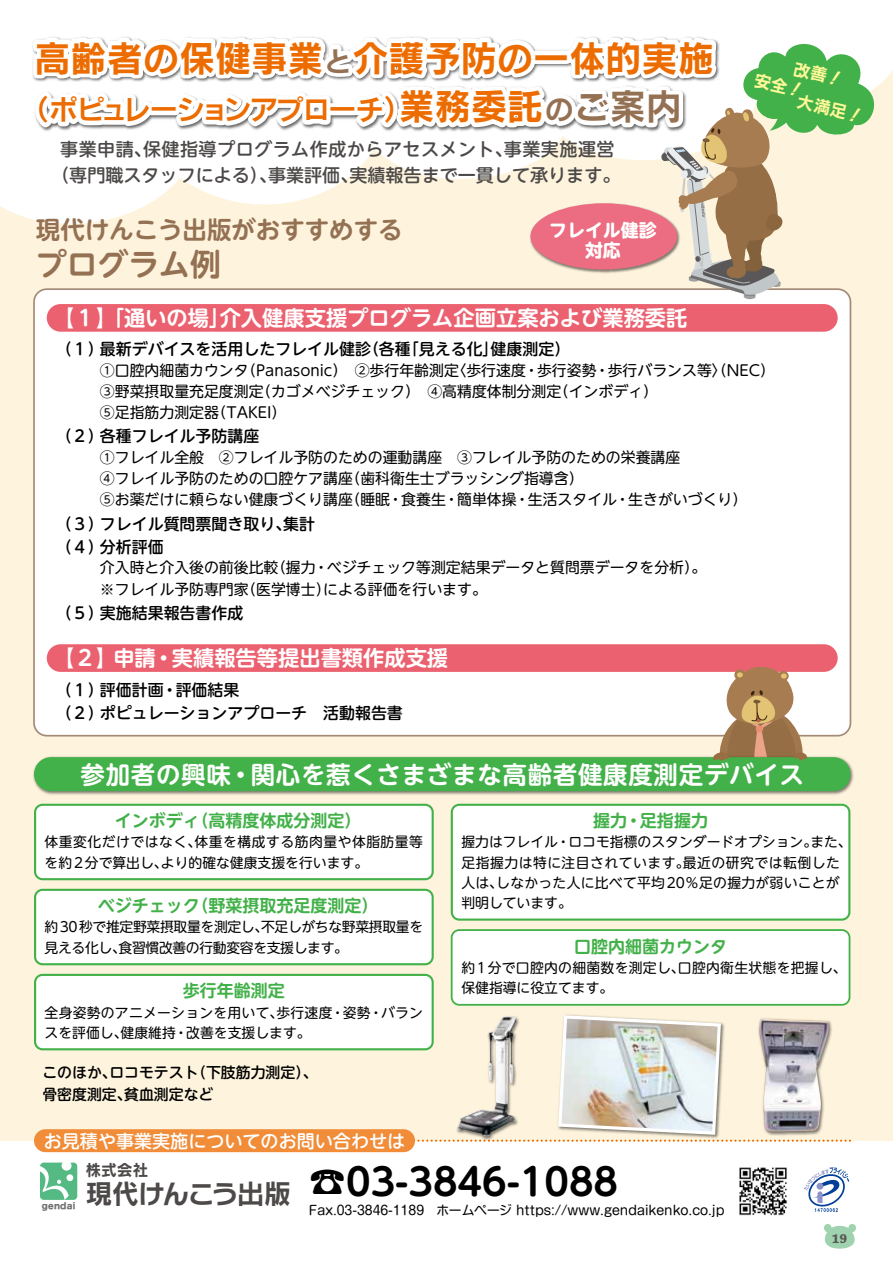
<style>
.page{position:relative;width:893px;height:1263px;background:#fff}
.page>*{position:absolute;margin:0;border:0;box-sizing:border-box;transform-origin:0 0}
.t1{font:700 37.2px "UD Shin M Go Pro De";color:#000}
.t2{font:36.15px "Rodin Cattleya Pro B";color:#ed6c00}
.t3{font:700 30.9px "UD Shin M Go Pro De";color:#957154}
.t4{font:28.65px "Rodin Cattleya Pro B";letter-spacing:-.085em;color:#ed6c00}
.t5{font:700 24.45px "UD Shin M Go Pro De";letter-spacing:.03em;color:#fff}
.t6{font:700 24.45px "UD Shin M Go Pro De";color:#957154}
.t7{font:700 21.3px "UD Shin M Go Pro De";color:#fff}
.t8{font:500 18px/26.5px "UD Shin M Go Pro";letter-spacing:.025em;color:#4c4948;text-align:center}
.t9{font:500 18px "UD Shin M Go Pro";color:#fff}
.t10{font:700 17.85px/20.5px "UD Shin M Go Pro";color:#fff;text-align:center}
.t11{font:700 16.95px "UD Shin M Go Pro De";color:#43b149}
.t12{font:16.95px "Rodin NTLG Pro B";color:#fff899}
.t13{font:500 15.9px/23.4px "UD Shin M Go Pro";color:#000}
.t14{font:15.9px "Rodin NTLG Pro B";color:#4c4948}
.t15{font:14.85px/21.3px "UD Shin M Go Pro";color:#000}
.t16{font:500 14.85px/21.3px "UD Shin M Go Pro";color:#000}
.t17{font:13.8px/20.2px "UD Shin M Go Pro";letter-spacing:.02em;color:#000}
.t18{font:13.8px/20.2px "UD Shin M Go Pro";letter-spacing:-.025em;color:#000}
.t19{font:13.8px "UD Shin M Go Pro";color:#000}
.t20{font:700 13.8px "Chaparral Pro";color:#595757}
.t21{font:12.75px "Shin M Go Pro";color:#000}
.t22{font:8.55px "Hira Kaku Std W8";letter-spacing:.035em;color:#727171;scale:.95 1}
.s1{font-size:28.65px;color:#957154}
.s2{font-size:36.15px}
.s3{color:#957154}
.s4{font-size:36.15px;color:#957154}
</style>
<div class="page">
<div style="left:0;top:0;width:893px;height:1141px;background:#fef4dd"></div>
<svg style="left:1px;top:0;width:892px;height:218px;background:#fefdf9"></svg>
<div style="left:34px;top:289px;width:816px;height:447px;background:#fff;border-radius:13px"></div>
<div style="left:47px;top:304px;width:791px;height:28px;background:#eb616f;border-radius:14px"></div>
<div style="left:47px;top:644px;width:791px;height:28px;background:#eb616f;border-radius:14px"></div>
<div style="left:34px;top:1129px;width:381px;height:23px;background:#f18c38;border-radius:11px"></div>
<svg style="left:40px;top:1162px;width:37px;height:38px"></svg>
<div style="left:34px;top:804px;width:400px;height:76px;background:#fff"></div>
<div style="left:451px;top:804px;width:399px;height:85px;background:#fff"></div>
<img style="left:33px;top:756px;width:821px;height:39px">
<div style="left:34px;top:757px;width:816px;height:34px;background:#43b149;border-radius:17px"></div>
<svg style="left:713px;top:667px;width:94px;height:94px"></svg>
<svg style="left:34px;top:889px;width:816px;height:253px"></svg>
<svg style="left:804px;top:1167px;width:45px;height:45px"></svg>
<img style="left:739px;top:1167px;width:48px;height:49px">
<img style="left:452px;top:1011px;width:72px;height:131px">
<img style="left:457px;top:1017px;width:47px;height:119px">
<img style="left:745px;top:1015px;width:93px;height:124px">
<img style="left:759px;top:1019px;width:69px;height:113px">
<hr style="left:0;top:0;width:1px;height:245px;background:#a3d9ef">
<svg style="left:824px;top:1224px;width:32px;height:24px"></svg>
<svg style="left:29px;top:0;width:857px;height:299px"></svg>
<h2 class="t2" style="left:35px;top:34px;width:681px">高齢者の保健事業<span class="s1">と</span>介護予防の一体的実施</h2>
<h3 class="t4" style="left:20px;top:90px;width:663px">（ポピュレーションアプローチ）<span class="s2">業務委託</span><span class="s3">の</span><span class="s4">ご案内</span></h3>
<p class="t12" style="left:800px;top:90px;width:70px;rotate:13deg">大満足！</p>
<p class="t8" style="left:51px;top:135px;width:571px">事業申請、保健指導プログラム作成からアセスメント、事業実施運営（専門職スタッフによる）、事業評価、実績報告まで一貫して承ります。</p>
<h3 class="t6" style="left:36px;top:209px;width:368px">現代けんこう出版がおすすめする</h3>
<h3 class="t3" style="left:36px;top:239px;width:186px">プログラム例</h3>
<h3 class="t7" style="left:53px;top:300px;width:636px">【１】「通いの場」介入健康支援プログラム企画立案および業務委託</h3>
<p class="t13" style="left:56px;top:337px;width:516px">（１）最新デバイスを活用したフレイル健診（各種「見える化」健康測定）</p>
<p class="t15" style="left:100px;top:359px;width:676px">①口腔内細菌カウンタ（Panasonic）　②歩行年齢測定〈歩行速度・歩行姿勢・歩行バランス等〉（NEC）<br>③野菜摂取量充足度測定（カゴメべジチェック）　④高精度体制分測定（インボディ）　<br>⑤足指筋力測定器（TAKEI）</p>
<p class="t13" style="left:56px;top:424px;width:205px">（２）各種フレイル予防講座</p>
<p class="t15" style="left:100px;top:446px;width:649px">①フレイル全般　②フレイル予防のための運動講座　③フレイル予防のための栄養講座<br>④フレイル予防のための口腔ケア講座（歯科衛生士ブラッシング指導含）<br>⑤お薬だけに頼らない健康づくり講座（睡眠・食養生・簡単体操・生活スタイル・生きがいづくり）</p>
<p class="t13" style="left:56px;top:511px;width:261px">（３）フレイル質問票聞き取り、集計（４）分析評価</p>
<p class="t15" style="left:100px;top:556px;width:608px">介入時と介入後の前後比較（握力・べジチェック等測定結果データと質問票データを分析）。※フレイル予防専門家（医学博士）による評価を行います。</p>
<p class="t13" style="left:56px;top:600px;width:189px">（５）実施結果報告書作成</p>
<h3 class="t7" style="left:53px;top:641px;width:397px">【２】申請・実績報告等提出書類作成支援</h3>
<p class="t13" style="left:56px;top:677px;width:349px">（１）評価計画・評価結果<br>（２）ポピュレーションアプローチ　活動報告書</p>
<p class="t10" style="left:549px;top:219px;width:109px">フレイル健診対応</p>
<h3 class="t5" style="left:80px;top:754px;width:725px">参加者の興味・関心を惹くさまざまな高齢者健康度測定デバイス</h3>
<p class="t11" style="left:115px;top:807px;width:248px">インボディ（高精度体成分測定）</p>
<p class="t17" style="left:45px;top:831px;width:380px">体重変化だけではなく、体重を構成する筋肉量や体脂肪量等を約2分で算出し、より的確な健康支援を行います。</p>
<p class="t11" style="left:98px;top:892px;width:282px">ベジチェック（野菜摂取充足度測定）</p>
<p class="t18" style="left:45px;top:916px;width:380px">約30秒で推定野菜摂取量を測定し、不足しがちな野菜摂取量を見える化し、食習慣改善の行動変容を支援します。</p>
<p class="t11" style="left:593px;top:807px;width:116px">握力・足指握力</p>
<p class="t17" style="left:461px;top:831px;width:392px">握力はフレイル・ロコモ指標のスタンダードオプション。また、足指握力は特に注目されています。最近の研究では転倒した人は、しなかった人に比べて平均20％足の握力が弱いことが判明しています。</p>
<p class="t11" style="left:574px;top:932px;width:155px">口腔内細菌カウンタ</p>
<p class="t17" style="left:461px;top:957px;width:387px">約1分で口腔内の細菌数を測定し、口腔内衛生状態を把握し、</p>
<p class="t11" style="left:183px;top:977px;width:104px">歩行年齢測定</p>
<p class="t19" style="left:461px;top:976px;width:154px">保健指導に役立てます。</p>
<p class="t17" style="left:45px;top:1001px;width:380px">全身姿勢のアニメーションを用いて、歩行速度・姿勢・バランスを評価し、健康維持・改善を支援します。</p>
<p class="t16" style="left:42px;top:1061px;width:277px">このほか、ロコモテスト（下肢筋力測定）、骨密度測定、貧血測定など</p>
<p class="t9" style="left:44px;top:1126px;width:363px">お見積や事業実施についてのお問い合わせは</p>
<p class="t14" style="left:86px;top:1160px;width:64px">株式会社</p>
<p class="t22" style="left:42px;top:1201px;width:37px">gendai</p>
<h1 class="t1" style="left:309px;top:1151px;width:311px">☎03-3846-1088</h1>
<p class="t21" style="left:85px;top:1199px;width:640px"><sup>現代けんこう出版</sup> Fax.03-3846-1189　ホームページ https://www.gendaikenko.co.jp</p>
<p class="t20" style="left:832px;top:1230px;width:17px">19</p>
</div>
